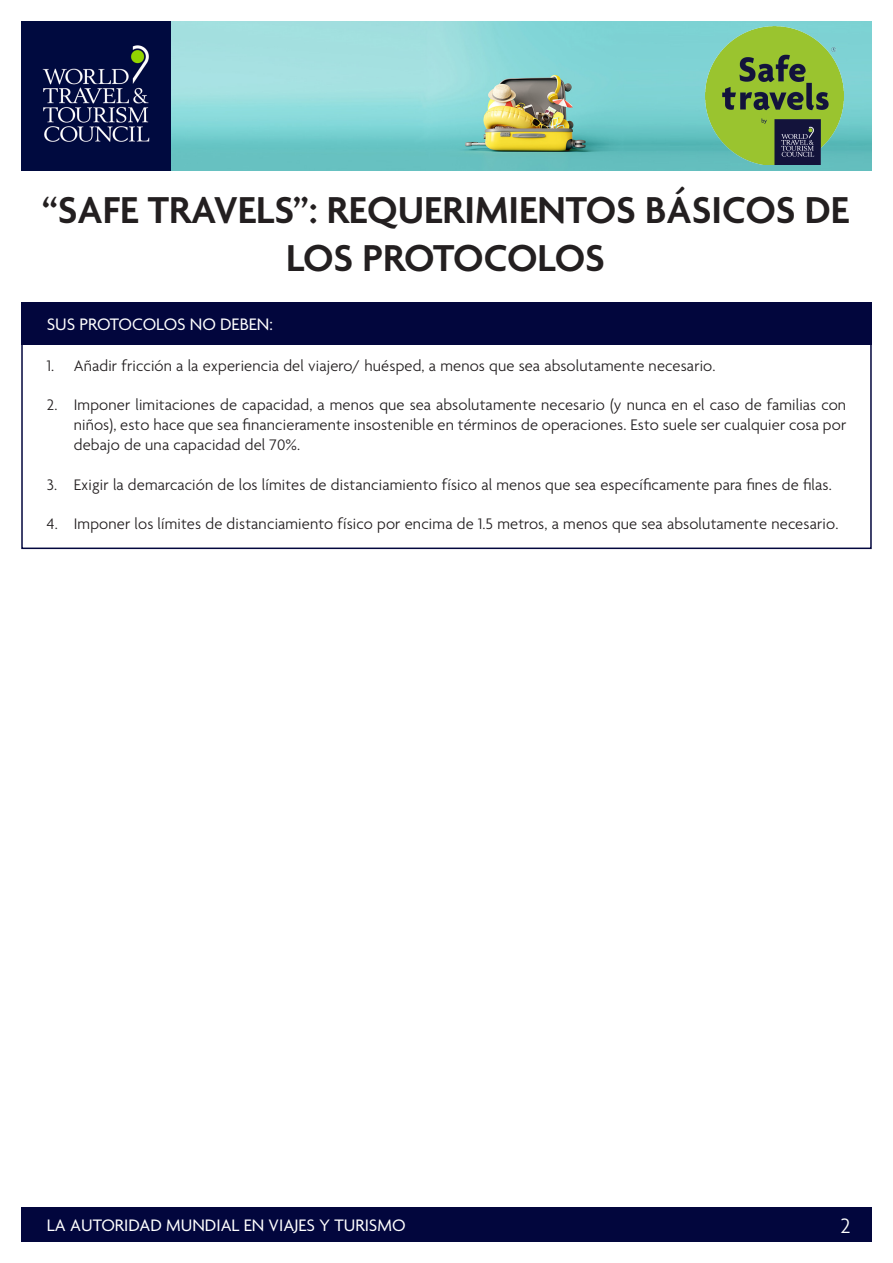
<style>
.page{position:relative;width:893px;height:1263px;background:#fff}
.page>*{position:absolute;margin:0;border:0;box-sizing:border-box;transform-origin:0 0}
.List_Level_2{font:600 40.5px/48.6px "Agenda";color:#231f20;text-align:center}
.List_Level_2-2{font:300 22.5px "Agenda";color:#fff}
.t1{font:18px "Agenda";color:#fff}
.t2{font:300 16.5px/19.8px "Agenda";letter-spacing:.01em;color:#231f20;text-align:justify}
</style>
<div class="page">
<img style="left:21px;top:21px;width:851px;height:149px">
<img style="left:706px;top:27px;width:138px;height:138px">
<div style="left:21px;top:302px;width:851px;height:43px;background:#02063d"></div>
<div style="left:21px;top:1208px;width:851px;height:34px;background:#02063d"></div>
<p class="List_Level_2" style="left:42px;top:188px;width:809px">“SAFE TRAVELS”: REQUERIMIENTOS BÁSICOS DE<br>LOS PROTOCOLOS</p>
<p class="t1" style="left:47px;top:315px;width:228px">SUS PROTOCOLOS NO DEBEN:</p>
<p class="t2" style="left:47px;top:357px;width:670px">1. Añadir fricción a la experiencia del viajero/ huésped, a menos que sea absolutamente necesario.</p>
<p class="t2" style="left:74px;top:396px;width:774px;text-indent:-27px">2. Imponer limitaciones de capacidad, a menos que sea absolutamente necesario (y nunca en el caso de familias con niños), esto hace que sea financieramente insostenible en términos de operaciones. Esto suele ser cualquier cosa por debajo de una capacidad del 70%.</p>
<p class="t2" style="left:47px;top:475px;width:786px">3. Exigir la demarcación de los límites de distanciamiento físico al menos que sea específicamente para fines de filas.</p>
<p class="t2" style="left:47px;top:515px;width:793px">4. Imponer los límites de distanciamiento físico por encima de 1.5 metros, a menos que sea absolutamente necesario.</p>
<p class="t1" style="left:47px;top:1216px;width:360px">LA AUTORIDAD MUNDIAL EN VIAJES Y TURISMO</p>
<p class="List_Level_2-2" style="left:840px;top:1213px;width:12px">2</p>
</div>
